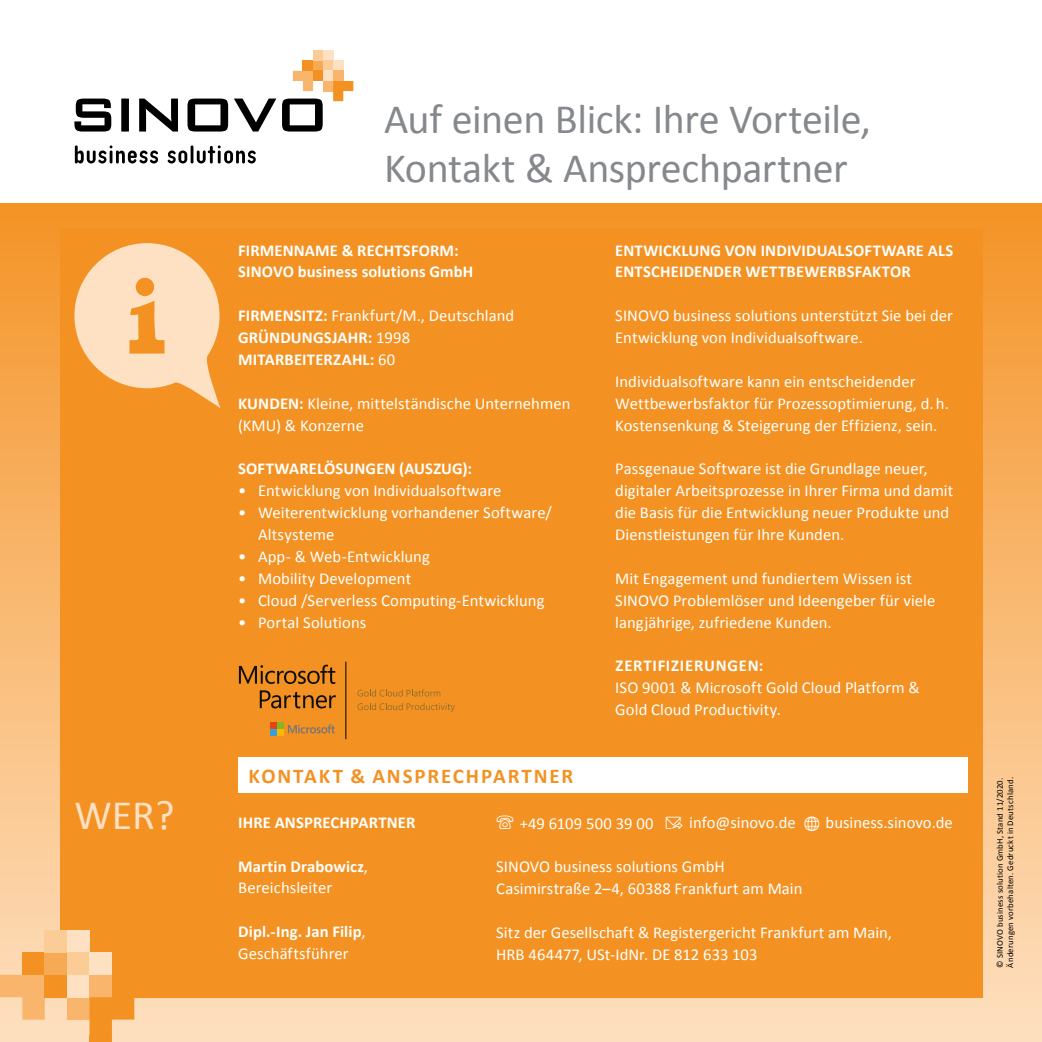
<style>
.page{position:relative;width:1042px;height:1042px;background:#fff}
.page>*{position:absolute;margin:0;border:0;box-sizing:border-box;transform-origin:0 0}
.t1{font:42px/49px "Calibri";letter-spacing:-.01em;color:#85888c}
.t2{font:42px "Calibri";color:#fee1c2}
.t3{font:700 21px "Calibri";letter-spacing:.09em;color:#f39223}
.t4{font:16.62px/21.9px "Calibri";letter-spacing:.005em;color:#fff}
.t5{font:700 16.62px/21.9px "Calibri";letter-spacing:.01em;color:#fff}
.t6{font:700 16.62px "Calibri";letter-spacing:.05em;color:#fff}
.t7{font:8.75px/10.5px "Calibri";letter-spacing:.02em;color:#000}
.s1{font-weight:400}
.s2{font-weight:700}
</style>
<div class="page">
<div style="left:0;top:203px;width:1042px;height:839px;background:linear-gradient(to bottom,#f49428,#fedebd)"></div>
<div style="left:60px;top:228px;width:922px;height:769px;background:#f39223"></div>
<svg style="left:74px;top:99px;width:249px;height:33px"></svg>
<div style="left:323px;top:81px;width:10px;height:10px;background:#f9b56b"></div>
<div style="left:303px;top:61px;width:10px;height:10px;background:#f39223"></div>
<div style="left:313px;top:61px;width:10px;height:10px;background:#f7aa54"></div>
<div style="left:313px;top:51px;width:10px;height:10px;background:#fccc97"></div>
<div style="left:323px;top:51px;width:10px;height:10px;background:#fee1c2"></div>
<div style="left:323px;top:61px;width:10px;height:10px;background:#fccc97"></div>
<div style="left:333px;top:61px;width:10px;height:10px;background:#fee1c2"></div>
<svg style="left:293px;top:71px;width:20px;height:20px"></svg>
<div style="left:313px;top:71px;width:10px;height:10px;background:#f39223"></div>
<div style="left:323px;top:71px;width:10px;height:10px;background:#fee1c2"></div>
<div style="left:333px;top:71px;width:10px;height:10px;background:#f9b56b"></div>
<svg style="left:333px;top:81px;width:20px;height:20px"></svg>
<svg style="left:75px;top:145px;width:181px;height:18px"></svg>
<svg style="left:74px;top:243px;width:147px;height:165px"></svg>
<div style="left:238px;top:757px;width:729px;height:35px;background:#fff"></div>
<svg style="left:239px;top:664px;width:96px;height:20px"></svg>
<svg style="left:260px;top:690px;width:76px;height:18px"></svg>
<svg style="left:288px;top:724px;width:47px;height:9px"></svg>
<div style="left:270px;top:722px;width:6px;height:7px;background:#e74413"></div>
<div style="left:277px;top:722px;width:7px;height:7px;background:#84b624"></div>
<div style="left:270px;top:729px;width:6px;height:7px;background:#3a9ed9"></div>
<div style="left:277px;top:729px;width:7px;height:7px;background:#fab800"></div>
<hr style="left:345px;top:662px;width:1px;height:77px;background:#000">
<svg style="left:357px;top:689px;width:83px;height:7px"></svg>
<svg style="left:357px;top:703px;width:98px;height:9px"></svg>
<div style="left:67px;top:997px;width:23px;height:22px;background:#f9b56b"></div>
<div style="left:22px;top:952px;width:23px;height:23px;background:#f39223"></div>
<div style="left:45px;top:952px;width:22px;height:23px;background:#f7aa54"></div>
<div style="left:45px;top:930px;width:22px;height:22px;background:#fccc97"></div>
<div style="left:67px;top:930px;width:23px;height:22px;background:#fee1c2"></div>
<div style="left:67px;top:952px;width:23px;height:23px;background:#fccc97"></div>
<div style="left:90px;top:952px;width:22px;height:23px;background:#fee1c2"></div>
<svg style="left:0;top:975px;width:45px;height:44px;background:#f9be7d"></svg>
<div style="left:45px;top:975px;width:22px;height:22px;background:#f39223"></div>
<div style="left:67px;top:975px;width:23px;height:22px;background:#fee1c2"></div>
<div style="left:90px;top:975px;width:22px;height:22px;background:#f9b56b"></div>
<svg style="left:89px;top:997px;width:45px;height:45px;background:#f5a549"></svg>
<h1 class="t2" style="left:74px;top:796px;width:102px">WER?</h1>
<h1 class="t1" style="left:384px;top:95px;width:488px">Auf einen Blick: Ihre Vorteile,<br>Kontakt &amp; Ansprechpartner</h1>
<p class="t5" style="left:238px;top:239px;width:237px">FIRMENNAME &amp; RECHTSFORM:<br>SINOVO business solutions GmbH</p>
<p class="t5" style="left:238px;top:305px;width:278px">FIRMENSITZ: <span class="s1">Frankfurt/M., Deutschland<br></span>GRÜNDUNGSJAHR: <span class="s1">1998<br></span>MITARBEITERZAHL: <span class="s1">60</span></p>
<p class="t4" style="left:238px;top:393px;width:334px"><span class="s2">KUNDEN:</span> Kleine, mittelständische Unternehmen (KMU) &amp; Konzerne</p>
<p class="t5" style="left:238px;top:458px;width:236px">SOFTWARELÖSUNGEN (AUSZUG):</p>
<p class="t4" style="left:238px;top:480px;width:265px">• Entwicklung von Individualsoftware</p>
<p class="t4" style="left:258px;top:502px;width:295px;text-indent:-20px">• Weiterentwicklung vorhandener Software/<br>Altsysteme</p>
<p class="t4" style="left:238px;top:546px;width:193px">• App- &amp; Web-Entwicklung</p>
<p class="t4" style="left:238px;top:568px;width:175px">• Mobility Development</p>
<p class="t4" style="left:238px;top:590px;width:308px">• Cloud /Serverless Computing-Entwicklung</p>
<p class="t4" style="left:238px;top:611px;width:130px">• Portal Solutions</p>
<p class="t3" style="left:248px;top:766px;width:326px">KONTAKT &amp; ANSPRECHPARTNER</p>
<p class="t5" style="left:615px;top:239px;width:340px">ENTWICKLUNG VON INDIVIDUALSOFTWARE ALS<br>ENTSCHEIDENDER WETTBEWERBSFAKTOR</p>
<p class="t4" style="left:615px;top:305px;width:339px">SINOVO business solutions unterstützt Sie bei der<br>Entwicklung von Individualsoftware.</p>
<p class="t4" style="left:615px;top:371px;width:335px">Individualsoftware kann ein entscheidender<br>Wettbewerbsfaktor für Prozessoptimierung, d. h.<br>Kostensenkung &amp; Steigerung der Effizienz, sein.</p>
<p class="t4" style="left:615px;top:458px;width:340px">Passgenaue Software ist die Grundlage neuer, digitaler Arbeitsprozesse in Ihrer Firma und damit die Basis für die Entwicklung neuer Produkte und Dienstleistungen für Ihre Kunden.</p>
<p class="t4" style="left:615px;top:568px;width:322px">Mit Engagement und fundiertem Wissen ist<br>SINOVO Problemlöser und Ideengeber für viele langjährige, zufriedene Kunden.</p>
<p class="t6" style="left:615px;top:658px;width:149px">ZERTIFIZIERUNGEN:</p>
<p class="t4" style="left:615px;top:677px;width:306px">ISO 9001 &amp; Microsoft Gold Cloud Platform &amp;<br>Gold Cloud Productivity.</p>
<p class="t5" style="left:238px;top:811px;width:179px">IHRE ANSPRECHPARTNER</p>
<p class="t5" style="left:238px;top:855px;width:131px">Martin Drabowicz<span class="s1">,<br>Bereichsleiter</span></p>
<p class="t5" style="left:238px;top:921px;width:129px">Dipl.-Ing. Jan Filip<span class="s1">,<br>Geschäftsführer</span></p>
<p class="t4" style="left:689px;top:812px;width:108px">info@sinovo.de</p>
<p class="t4" style="left:825px;top:812px;width:129px">business.sinovo.de</p>
<p class="t4" style="left:520px;top:812px;width:136px">+49 6109 500 39 00</p>
<p class="t4" style="left:496px;top:856px;width:308px">SINOVO business solutions GmbH<br>Casimirstraße 2–4, 60388 Frankfurt am Main</p>
<p class="t4" style="left:496px;top:922px;width:397px">Sitz der Gesellschaft &amp; Registergericht Frankfurt am Main,<br>HRB 464477, USt-IdNr. DE 812 633 103</p>
<p class="t7" style="left:995px;top:967px;width:192px;rotate:-90deg">© SINOVO business solution GmbH, Stand 11/2020.<br>Änderungen vorbehalten. Gedruckt in Deutschland.</p>
</div>
